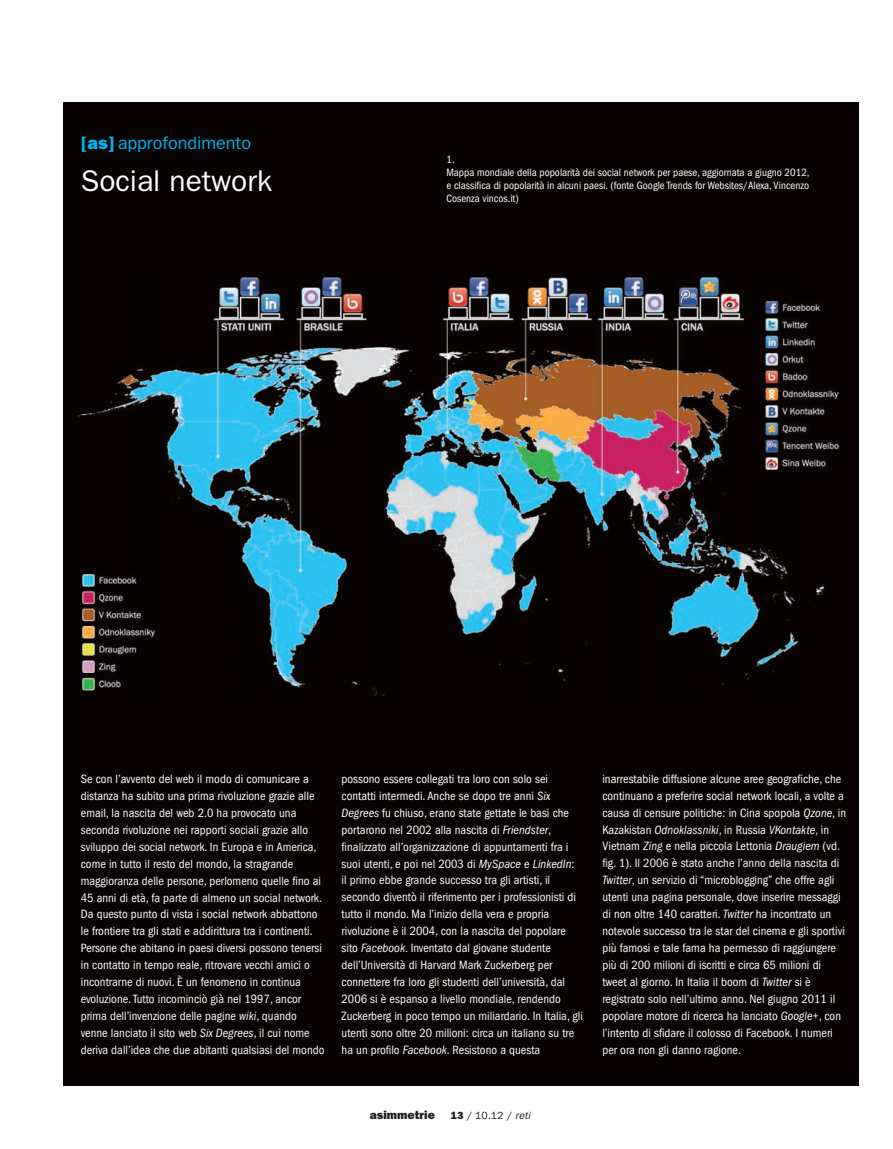
<style>
.page{position:relative;width:893px;height:1149px;background:#fff}
.page>*{position:absolute;margin:0;border:0;box-sizing:border-box;transform-origin:0 0}
.t1{font:30px "Franklin Gothic";color:#fff}
.t2{font:18px "Franklin Gothic";color:#00b3ee}
.t3{font:condensed 12.45px/17px "Franklin Gothic";color:#fff}
.t4{font:800 12px "Franklin Gothic";color:#231f20}
.t5{font:condensed 10.95px/13.2px "Franklin Gothic";color:#fff}
.t6{font:10.5px "Franklin Gothic";color:#231f20}
.s1{font-weight:800}
.s2{font-style:italic}
</style>
<div class="page">
<div style="left:64px;top:102px;width:795px;height:982px;background:#080302"></div>
<img style="left:78px;top:274px;width:762px;height:422px">
<h2 class="t2" style="left:81px;top:136px;width:172px"><span class="s1">[as]</span> approfondimento</h2>
<h1 class="t1" style="left:81px;top:171px;width:193px">Social network</h1>
<p class="t5" style="left:446px;top:154px;width:365px">1.<br>Mappa mondiale della popolarità dei social network per paese, aggiornata a giugno 2012, e classifica di popolarità in alcuni paesi. (fonte Google Trends for Websites/Alexa, Vincenzo Cosenza vincos.it)</p>
<p class="t3" style="left:81px;top:771px;width:245px">Se con l’avvento del web il modo di comunicare a distanza ha subito una prima rivoluzione grazie alle email, la nascita del web 2.0 ha provocato una seconda rivoluzione nei rapporti sociali grazie allo sviluppo dei social network. In Europa e in America, come in tutto il resto del mondo, la stragrande maggioranza delle persone, perlomeno quelle fino ai 45 anni di età, fa parte di almeno un social network.<br>Da questo punto di vista i social network abbattono le frontiere tra gli stati e addirittura tra i continenti.<br>Persone che abitano in paesi diversi possono tenersi in contatto in tempo reale, ritrovare vecchi amici o incontrarne di nuovi. È un fenomeno in continua evoluzione. Tutto incominciò già nel 1997, ancor prima dell’invenzione delle pagine <span class="s2">wiki</span>, quando venne lanciato il sito web <span class="s2">Six Degrees</span>, il cui nome deriva dall’idea che due abitanti qualsiasi del mondo</p>
<p class="t3" style="left:342px;top:770px;width:243px">possono essere collegati tra loro con solo sei contatti intermedi. Anche se dopo tre anni <span class="s2">Six Degrees</span> fu chiuso, erano state gettate le basi che portarono nel 2002 alla nascita di <span class="s2">Friendster</span>, finalizzato all’organizzazione di appuntamenti fra i suoi utenti, e poi nel 2003 di <span class="s2">MySpace</span> e <span class="s2">LinkedIn</span>:<br>il primo ebbe grande successo tra gli artisti, il secondo diventò il riferimento per i professionisti di tutto il mondo. Ma l’inizio della vera e propria rivoluzione è il 2004, con la nascita del popolare sito <span class="s2">Facebook</span>. Inventato dal giovane studente dell’Università di Harvard Mark Zuckerberg per connettere fra loro gli studenti dell’università, dal 2006 si è espanso a livello mondiale, rendendo Zuckerberg in poco tempo un miliardario. In Italia, gli utenti sono oltre 20 milioni: circa un italiano su tre ha un profilo <span class="s2">Facebook</span>. Resistono a questa</p>
<p class="t3" style="left:602px;top:770px;width:245px">inarrestabile diffusione alcune aree geografiche, che continuano a preferire social network locali, a volte a causa di censure politiche: in Cina spopola <span class="s2">Qzone</span>, in Kazakistan <span class="s2">Odnoklassniki</span>, in Russia <span class="s2">VKontakte</span>, in Vietnam <span class="s2">Zing</span> e nella piccola Lettonia <span class="s2">Draugiem</span> (vd. fig. 1). Il 2006 è stato anche l’anno della nascita di <span class="s2">Twitter</span>, un servizio di “microblogging” che offre agli utenti una pagina personale, dove inserire messaggi di non oltre 140 caratteri. <span class="s2">Twitter</span> ha incontrato un notevole successo tra le star del cinema e gli sportivi più famosi e tale fama ha permesso di raggiungere più di 200 milioni di iscritti e circa 65 milioni di tweet al giorno. In Italia il boom di <span class="s2">Twitter</span> si è registrato solo nell’ultimo anno. Nel giugno 2011 il popolare motore di ricerca ha lanciato <span class="s2">Google+</span>, con l’intento di sfidare il colosso di Facebook. I numeri per ora non gli danno ragione.</p>
<p class="t4" style="left:370px;top:1110px;width:67px">asimmetrie</p>
<p class="t6" style="left:451px;top:1111px;width:83px"><span class="s1">13</span> / 10.12 / <span class="s2">reti</span></p>
</div>
